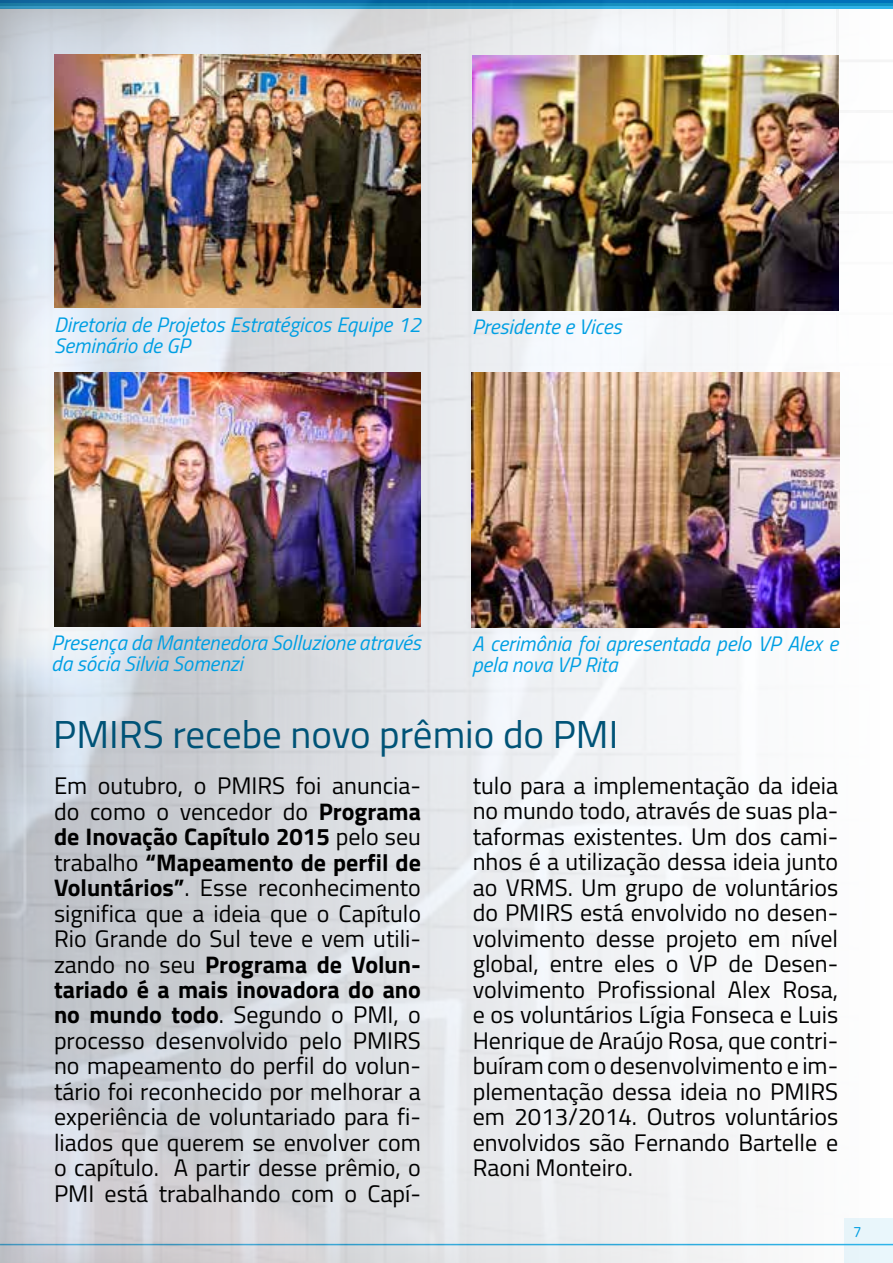
<style>
.page{position:relative;width:893px;height:1263px;background:#fff}
.page>*{position:absolute;margin:0;border:0;box-sizing:border-box;transform-origin:0 0}
.t1{font:39px "Titillium Web";color:#005377}
.t2{font:24px/25.5px "Titillium Web";color:#000;text-align:justify}
.t3{font:italic 21px/21px "Titillium Web";color:#009fe3}
.t4{font:15px "Titillium Web";color:#009fe3}
.s1{font-weight:700}
</style>
<div class="page">
<div style="left:0;top:0;width:893px;height:1263px;background:#000;opacity:.75"></div>
<img style="left:472px;top:56px;width:367px;height:255px">
<img style="left:54px;top:373px;width:367px;height:253px">
<img style="left:54px;top:54px;width:367px;height:254px">
<img style="left:472px;top:373px;width:367px;height:254px">
<p class="t3" style="left:54px;top:313px;width:368px">Diretoria de Projetos Estratégicos Equipe 12<br>Seminário de GP</p>
<p class="t3" style="left:472px;top:315px;width:151px">Presidente e Vices</p>
<p class="t3" style="left:51px;top:631px;width:371px">Presença da Mantenedora Solluzione através da sócia Silvia Somenzi</p>
<p class="t3" style="left:472px;top:632px;width:368px">A cerimônia foi apresentada pelo VP Alex e pela nova VP Rita</p>
<h1 class="t1" style="left:53px;top:706px;width:566px">PMIRS recebe novo prêmio do PMI</h1>
<p class="t2" style="left:54px;top:772px;width:368px">Em outubro, o PMIRS foi anuncia&shy;do como o vencedor do <span class="s1">Programa de Inovação Capítulo 2015</span> pelo seu trabalho <span class="s1">“Mapeamento de perfil de Voluntários”</span>. Esse reconhecimento significa que a ideia que o Capítulo Rio Grande do Sul teve e vem utili&shy;zando no seu <span class="s1">Programa de Volun&shy;tariado é a mais inovadora do ano no mundo todo</span>. Segundo o PMI, o processo desenvolvido pelo PMIRS no mapeamento do perfil do volun&shy;tário foi reconhecido por melhorar a experiência de voluntariado para fi&shy;liados que querem se envolver com o capítulo. A partir desse prêmio, o PMI está trabalhando com o Capí-</p>
<p class="t2" style="left:473px;top:771px;width:367px">tulo para a implementação da ideia no mundo todo, através de suas pla&shy;taformas existentes. Um dos cami&shy;nhos é a utilização dessa ideia junto ao VRMS. Um grupo de voluntários do PMIRS está envolvido no desen&shy;volvimento desse projeto em nível global, entre eles o VP de Desen&shy;volvimento Profissional Alex Rosa, e os voluntários Lígia Fonseca e Luis Henrique de Araújo Rosa, que contri&shy;buíram com o desenvolvimento e im&shy;plementação dessa ideia no PMIRS em 2013/2014. Outros voluntários envolvidos são Fernando Bartelle e Raoni Monteiro.</p>
<p class="t4" style="left:853px;top:1220px;width:10px">7</p>
</div>
